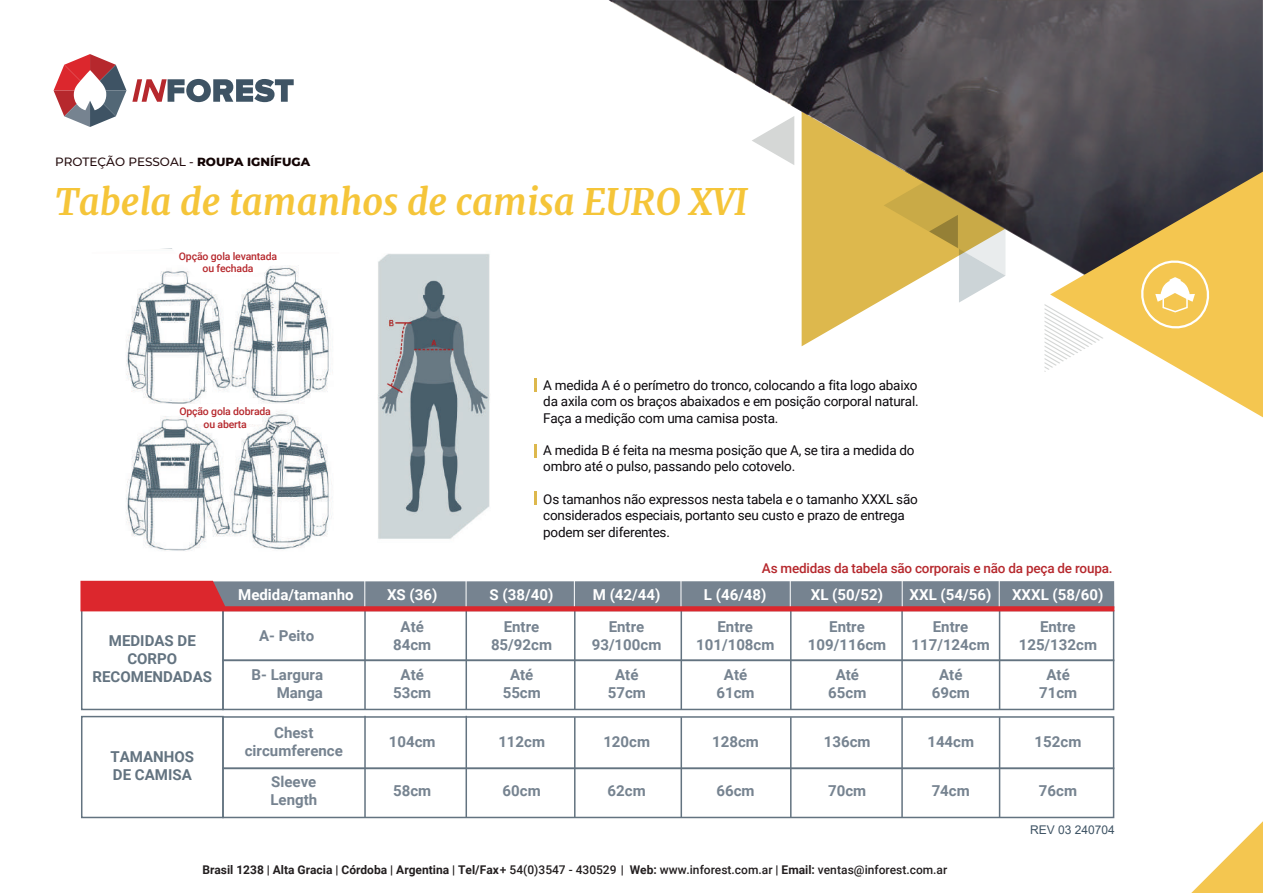
<style>
.page{position:relative;width:1263px;height:893px;background:#fff}
.page>*{position:absolute;margin:0;border:0;box-sizing:border-box;transform-origin:0 0}
.t1{font:italic 700 36px "Merriweather";color:#f5c539}
.t2{font:700 15px/18px "Roboto";color:#768390;text-align:right}
.t3{font:700 15px "Roboto";color:#fff}
.t4{font:700 15px/18px "Roboto";color:#637380;text-align:center}
.t5{font:13.5px/16.2px "Roboto";letter-spacing:-.015em;color:#0c090d}
.t6{font:500 13.5px "Roboto";letter-spacing:-.015em;color:#b6282d}
.t7{font:700 12px "Roboto";color:#231f20}
.t8{font:500 12px "Montserrat";color:#250d0f}
.t9{font:12px "Arial";color:#3e5364}
.t10{font:500 10.5px/12.6px "Roboto";letter-spacing:-.015em;color:#b6282d;text-align:center}
.s1{font-weight:800;color:#130404}
.s2{font-weight:500}
</style>
<div class="page">
<svg style="left:609px;top:0;width:654px;height:347px"></svg>
<svg style="left:1191px;top:821px;width:72px;height:72px"></svg>
<svg style="left:752px;top:116px;width:42px;height:49px"></svg>
<svg style="left:1103px;top:172px;width:160px;height:245px;fill:#f4c650"></svg>
<svg style="left:884px;top:43px;width:219px;height:329px"></svg>
<svg style="left:132px;top:79px;width:162px;height:23px"></svg>
<svg style="left:54px;top:54px;width:72px;height:73px"></svg>
<svg style="left:1138px;top:257px;width:74px;height:75px;background:#f5d06f"></svg>
<img style="left:126px;top:248px;width:206px;height:303px">
<img style="left:378px;top:254px;width:112px;height:285px">
<hr style="left:465px;top:608px;width:2px;height:102px;background:#637380">
<hr style="left:364px;top:608px;width:2px;height:102px;background:#637380">
<hr style="left:574px;top:608px;width:1px;height:102px;background:#637380">
<hr style="left:680px;top:608px;width:2px;height:102px;background:#637380">
<hr style="left:790px;top:608px;width:1px;height:102px;background:#637380">
<hr style="left:901px;top:608px;width:2px;height:102px;background:#637380">
<hr style="left:999px;top:608px;width:1px;height:102px;background:#637380">
<div style="left:222px;top:659px;width:892px;height:51px;border:2px solid #637380"></div>
<div style="left:81px;top:609px;width:143px;height:101px;border:2px solid #637380"></div>
<svg style="left:80px;top:581px;width:1034px;height:30px;background:#936b76"></svg>
<hr style="left:465px;top:716px;width:2px;height:102px;background:#637380">
<hr style="left:364px;top:716px;width:2px;height:102px;background:#637380">
<hr style="left:574px;top:717px;width:1px;height:101px;background:#637380">
<hr style="left:680px;top:717px;width:2px;height:101px;background:#637380">
<hr style="left:790px;top:717px;width:1px;height:101px;background:#637380">
<hr style="left:901px;top:717px;width:2px;height:101px;background:#637380">
<hr style="left:999px;top:717px;width:1px;height:101px;background:#637380">
<div style="left:222px;top:716px;width:892px;height:53px;border:2px solid #637380"></div>
<div style="left:222px;top:767px;width:892px;height:51px;border:2px solid #637380"></div>
<div style="left:81px;top:716px;width:143px;height:102px;border:2px solid #637380"></div>
<svg style="left:534px;top:378px;width:3px;height:13px"></svg>
<svg style="left:534px;top:445px;width:3px;height:13px"></svg>
<hr style="left:534px;top:491px;width:3px;height:14px;background:#ddb84d">
<div style="left:195px;top:405px;width:66px;height:19px;background:#fff"></div>
<p class="t8" style="left:55px;top:153px;width:257px">PROTEÇÃO PESSOAL - <span class="s1">ROUPA IGNÍFUGA</span></p>
<h1 class="t1" style="left:55px;top:180px;width:694px">Tabela de tamanhos de camisa EURO XVI</h1>
<p class="t10" style="left:179px;top:249px;width:100px">Opção gola levantada ou fechada</p>
<p class="t10" style="left:179px;top:405px;width:93px">Opção gola dobrada ou aberta</p>
<p class="t5" style="left:543px;top:377px;width:377px;text-align:justify">A medida A é o perímetro do tronco, colocando a fita logo abaixo da axila com os braços abaixados e em posição corporal natural.<br>Faça a medição com uma camisa posta.</p>
<p class="t5" style="left:543px;top:442px;width:373px">A medida B é feita na mesma posição que A, se tira a medida do ombro até o pulso, passando pelo cotovelo.</p>
<p class="t5" style="left:543px;top:491px;width:376px">Os tamanhos não expressos nesta tabela e o tamanho XXXL são considerados especiais, portanto seu custo e prazo de entrega podem ser diferentes.</p>
<p class="t6" style="left:762px;top:559px;width:352px">As medidas da tabela são corporais e não da peça de roupa.</p>
<p class="t4" style="left:93px;top:631px;width:121px">MEDIDAS DE<br>CORPO<br>RECOMENDADAS</p>
<p class="t4" style="left:111px;top:747px;width:85px;text-align:left">TAMANHOS<br>DE CAMISA</p>
<p class="t3" style="left:238px;top:584px;width:117px">Medida/tamanho</p>
<p class="t3" style="left:387px;top:584px;width:52px">XS (36)</p>
<p class="t3" style="left:490px;top:584px;width:65px">S (38/40)</p>
<p class="t3" style="left:593px;top:584px;width:69px">M (42/44)</p>
<p class="t3" style="left:704px;top:584px;width:64px">L (46/48)</p>
<p class="t3" style="left:811px;top:584px;width:74px">XL (50/52)</p>
<p class="t3" style="left:909px;top:584px;width:83px">XXL (54/56)</p>
<p class="t3" style="left:1012px;top:584px;width:93px">XXXL (58/60)</p>
<p class="t2" style="left:259px;top:626px;width:57px">A- Peito</p>
<p class="t2" style="left:401px;top:617px;width:25px">Até</p>
<p class="t2" style="left:401px;top:665px;width:25px">Até</p>
<p class="t2" style="left:510px;top:665px;width:25px">Até</p>
<p class="t2" style="left:615px;top:665px;width:25px">Até</p>
<p class="t2" style="left:724px;top:665px;width:25px">Até</p>
<p class="t2" style="left:836px;top:665px;width:25px">Até</p>
<p class="t2" style="left:939px;top:665px;width:25px">Até</p>
<p class="t2" style="left:1046px;top:665px;width:25px">Até</p>
<p class="t2" style="left:504px;top:617px;width:37px">Entre</p>
<p class="t2" style="left:609px;top:617px;width:37px">Entre</p>
<p class="t2" style="left:717px;top:617px;width:37px">Entre</p>
<p class="t2" style="left:829px;top:617px;width:37px">Entre</p>
<p class="t2" style="left:933px;top:617px;width:37px">Entre</p>
<p class="t2" style="left:1040px;top:617px;width:37px">Entre</p>
<p class="t2" style="left:491px;top:635px;width:63px">85/92cm</p>
<p class="t2" style="left:592px;top:635px;width:71px">93/100cm</p>
<p class="t2" style="left:696px;top:635px;width:80px">101/108cm</p>
<p class="t2" style="left:808px;top:635px;width:80px">109/116cm</p>
<p class="t2" style="left:911px;top:635px;width:80px">117/124cm</p>
<p class="t2" style="left:1019px;top:635px;width:80px">125/132cm</p>
<p class="t2" style="left:393px;top:635px;width:40px">84cm</p>
<p class="t2" style="left:252px;top:665px;width:73px">B- Largura<br>Manga</p>
<p class="t2" style="left:393px;top:683px;width:40px">53cm</p>
<p class="t2" style="left:503px;top:683px;width:40px">55cm</p>
<p class="t2" style="left:608px;top:683px;width:40px">57cm</p>
<p class="t2" style="left:716px;top:683px;width:40px">61cm</p>
<p class="t2" style="left:828px;top:683px;width:40px">65cm</p>
<p class="t2" style="left:932px;top:683px;width:40px">69cm</p>
<p class="t2" style="left:1039px;top:683px;width:40px">71cm</p>
<p class="t2" style="left:245px;top:723px;width:100px;text-align:center">Chest circumference</p>
<p class="t2" style="left:389px;top:732px;width:48px">104cm</p>
<p class="t2" style="left:498px;top:732px;width:48px">112cm</p>
<p class="t2" style="left:603px;top:732px;width:48px">120cm</p>
<p class="t2" style="left:712px;top:732px;width:48px">128cm</p>
<p class="t2" style="left:824px;top:732px;width:48px">136cm</p>
<p class="t2" style="left:927px;top:732px;width:48px">144cm</p>
<p class="t2" style="left:1035px;top:732px;width:48px">152cm</p>
<p class="t2" style="left:270px;top:772px;width:48px;text-align:left">Sleeve<br>Length</p>
<p class="t2" style="left:393px;top:781px;width:40px">58cm</p>
<p class="t2" style="left:503px;top:781px;width:40px">60cm</p>
<p class="t2" style="left:608px;top:781px;width:40px">62cm</p>
<p class="t2" style="left:716px;top:781px;width:40px">66cm</p>
<p class="t2" style="left:828px;top:781px;width:40px">70cm</p>
<p class="t2" style="left:932px;top:781px;width:40px">74cm</p>
<p class="t2" style="left:1039px;top:781px;width:40px">76cm</p>
<p class="t9" style="left:1030px;top:822px;width:86px">REV 03 240704</p>
<p class="t7" style="left:202px;top:861px;width:746px">Brasil 1238 | Alta Gracia | Córdoba | Argentina | Tel/Fax <span class="s2">+ 54(0)3547 - 430529</span> | Web: <span class="s2">www.inforest.com.ar</span> | Email: <span class="s2">ventas@inforest.com.ar</span></p>
</div>
